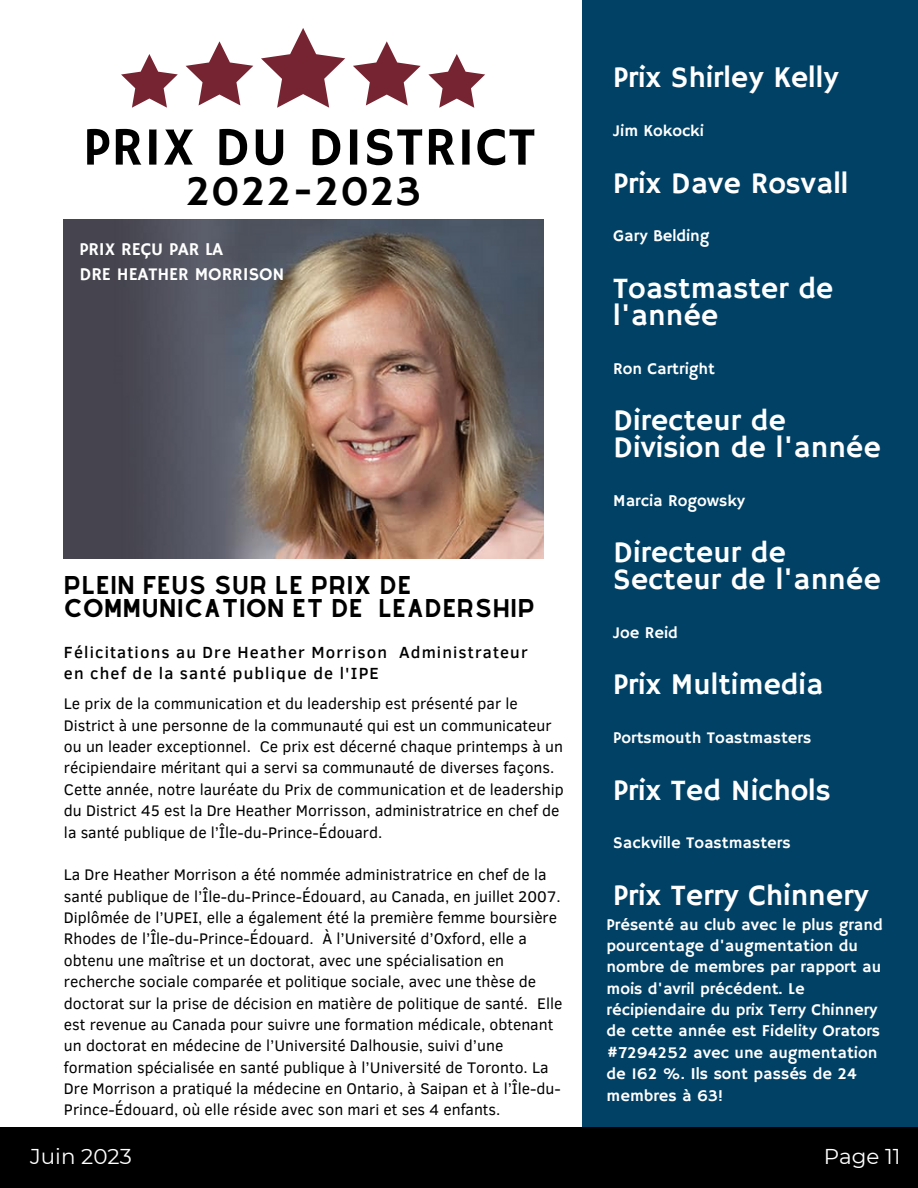
<style>
.page{position:relative;width:918px;height:1188px;background:#fff}
.page>*{position:absolute;margin:0;border:0;box-sizing:border-box;transform-origin:0 0}
.t1{font:54px "Hammersmith One";letter-spacing:.02em;color:#000001}
.t2{font:42.9px "Hammersmith One";letter-spacing:.02em;color:#000001}
.t3{font:30px/27px "Hammersmith One";color:#fff}
.t4{font:22.5px/23.7px "Alyssum Sans";letter-spacing:.03em;color:#000001}
.t5{font:21.45px "Montserrat";color:#fff}
.t6{font:18px "Hammersmith One";color:#fff}
.t7{font:16.5px/21.3px "Hammersmith One";color:#fff}
.t8{font:500 16.5px/21.3px "Clear Sans";letter-spacing:.07em;color:#000001}
.t9{font:15.75px/21.3px "Clear Sans";color:#000}
</style>
<div class="page">
<div style="left:583px;top:0;width:335px;height:1188px;background:#004165"></div>
<img style="left:64px;top:220px;width:479px;height:338px">
<svg style="left:121px;top:28px;width:364px;height:80px"></svg>
<div style="left:0;top:1127px;width:918px;height:61px;background:#000"></div>
<p class="t1" style="left:83px;top:116px;width:454px">PRIX DU DISTRICT</p>
<p class="t2" style="left:185px;top:166px;width:237px">2022-2023</p>
<p class="t6" style="left:79px;top:239px;width:145px">PRIX REÇU PAR LA</p>
<p class="t6" style="left:79px;top:264px;width:207px">DRE HEATHER MORRISON</p>
<p class="t4" style="left:64px;top:573px;width:473px">PLEIN FEUS SUR LE PRIX DE<br>COMMUNICATION ET DE LEADERSHIP</p>
<p class="t8" style="left:64px;top:640px;width:465px">Félicitations au Dre Heather Morrison Administrateur en chef de la santé publique de l'IPE</p>
<p class="t9" style="left:64px;top:692px;width:501px">Le prix de la communication et du leadership est présenté par le District à une personne de la communauté qui est un communicateur ou un leader exceptionnel. Ce prix est décerné chaque printemps à un récipiendaire méritant qui a servi sa communauté de diverses façons.<br>Cette année, notre lauréate du Prix de communication et de leadership du District 45 est la Dre Heather Morrisson, administratrice en chef de la santé publique de l’Île-du-Prince-Édouard.</p>
<p class="t9" style="left:64px;top:863px;width:500px">La Dre Heather Morrison a été nommée administratrice en chef de la santé publique de l’Île-du-Prince-Édouard, au Canada, en juillet 2007.<br>Diplômée de l’UPEI, elle a également été la première femme boursière Rhodes de l’Île-du-Prince-Édouard. À l’Université d’Oxford, elle a obtenu une maîtrise et un doctorat, avec une spécialisation en recherche sociale comparée et politique sociale, avec une thèse de doctorat sur la prise de décision en matière de politique de santé. Elle est revenue au Canada pour suivre une formation médicale, obtenant un doctorat en médecine de l’Université Dalhousie, suivi d’une formation spécialisée en santé publique à l’Université de Toronto. La Dre Morrison a pratiqué la médecine en Ontario, à Saipan et à l’Île-du-Prince-Édouard, où elle réside avec son mari et ses 4 enfants.</p>
<p class="t3" style="left:613px;top:66px;width:227px">Prix Shirley Kelly</p>
<p class="t7" style="left:613px;top:121px;width:92px">Jim Kokocki</p>
<p class="t3" style="left:613px;top:171px;width:237px">Prix Dave Rosvall</p>
<p class="t7" style="left:613px;top:226px;width:98px">Gary Belding</p>
<p class="t3" style="left:613px;top:276px;width:222px">Toastmaster de l'année</p>
<p class="t7" style="left:613px;top:358px;width:103px">Ron Cartright</p>
<p class="t3" style="left:613px;top:408px;width:269px">Directeur de<br>Division de l'année</p>
<p class="t7" style="left:613px;top:491px;width:133px">Marcia Rogowsky</p>
<p class="t3" style="left:613px;top:540px;width:269px">Directeur de<br>Secteur de l'année</p>
<p class="t7" style="left:613px;top:623px;width:66px">Joe Reid</p>
<p class="t3" style="left:613px;top:673px;width:212px">Prix Multimedia</p>
<p class="t7" style="left:613px;top:728px;width:200px">Portsmouth Toastmasters</p>
<p class="t3" style="left:613px;top:778px;width:219px">Prix Ted Nichols</p>
<p class="t7" style="left:613px;top:833px;width:179px">Sackville Toastmasters</p>
<p class="t3" style="left:613px;top:883px;width:257px">Prix Terry Chinnery</p>
<p class="t7" style="left:607px;top:914px;width:278px">Présenté au club avec le plus grand pourcentage d'augmentation du nombre de membres par rapport au mois d'avril précédent. Le récipiendaire du prix Terry Chinnery de cette année est Fidelity Orators #7294252 avec une augmentation de 162 %. Ils sont passés de 24 membres à 63!</p>
<p class="t5" style="left:30px;top:1143px;width:103px">Juin 2023</p>
<p class="t5" style="left:824px;top:1143px;width:78px">Page 11</p>
</div>
